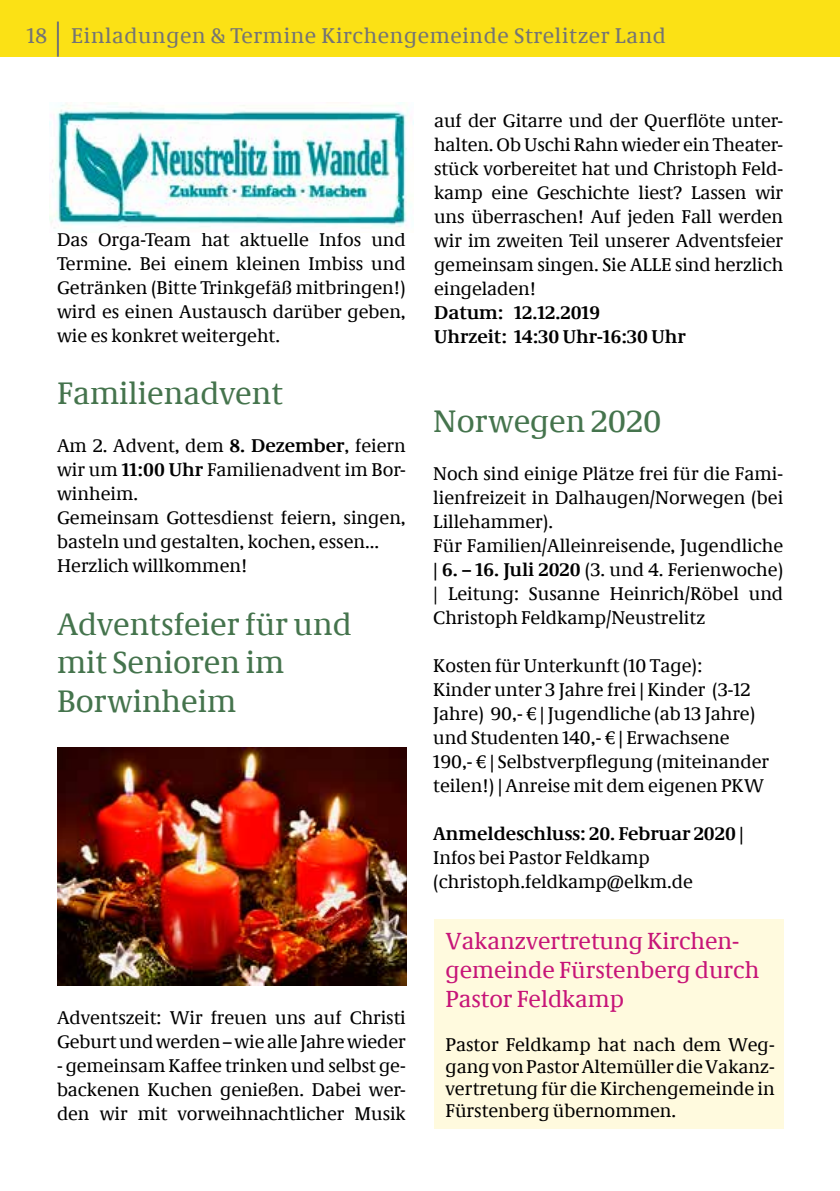
<style>
.page{position:relative;width:840px;height:1191px;background:#fff}
.page>*{position:absolute;margin:0;border:0;box-sizing:border-box;transform-origin:0 0}
.t1{font:32px/38.4px "Neue Demos";color:#45744d}
.t2{font:24px/28.8px "Neue Demos";color:#c71578}
.t3{font:22px "Neue Demos";letter-spacing:.03em;color:#747474}
.t4{font:19px/24px "Neue Demos";color:#000}
.t5{font:700 19px/24px "Neue Demos";color:#000}
.s1{font-weight:700}
.s2{font-weight:700;font-size:18px}
.s3{font-size:18px}
</style>
<div class="page">
<img style="left:57px;top:747px;width:349px;height:238px">
<div style="left:434px;top:919px;width:348px;height:209px;background:#fffade"></div>
<img style="left:49px;top:102px;width:362px;height:127px">
<div style="left:0;top:0;width:839px;height:57px;background:#fbe115"></div>
<hr style="left:57px;top:22px;width:2px;height:35px;background:#747474">
<p class="t3" style="left:27px;top:23px;width:640px">18 Einladungen &amp; Termine Kirchengemeinde Strelitzer Land</p>
<p class="t4" style="left:57px;top:227px;width:350px;text-align:justify">Das Orga-Team hat aktuelle Infos und Termine. Bei einem kleinen Imbiss und Getränken (Bitte Trinkgefäß mitbringen!) wird es einen Austausch darüber geben, wie es konkret weitergeht.</p>
<h1 class="t1" style="left:57px;top:374px;width:227px">Familienadvent</h1>
<p class="t4" style="left:57px;top:434px;width:350px">Am 2. Advent, dem <span class="s1">8. Dezember</span>, feiern wir um <span class="s1">11:00 Uhr</span> Familienadvent im Bor&shy;winheim.<br>Gemeinsam Gottesdienst feiern, singen, basteln und gestalten, kochen, essen…<br>Herzlich willkommen!</p>
<h1 class="t1" style="left:57px;top:604px;width:296px">Adventsfeier für und mit Senioren im<br>Borwinheim</h1>
<p class="t4" style="left:57px;top:1005px;width:350px">Adventszeit: Wir freuen uns auf Christi<br>Geburt und werden – wie alle Jahre wieder</p>
<p class="t4" style="left:57px;top:1053px;width:350px;text-align:justify">- gemeinsam Kaffee trinken und selbst ge&shy;backenen Kuchen genießen. Dabei wer&shy;den wir mit vorweihnachtlicher Musik</p>
<p class="t4" style="left:434px;top:108px;width:350px;text-align:justify">auf der Gitarre und der Querflöte unter&shy;halten. Ob Uschi Rahn wieder ein Theater&shy;stück vorbereitet hat und Christoph Feld&shy;kamp eine Geschichte liest? Lassen wir uns überraschen! Auf jeden Fall werden wir im zweiten Teil unserer Adventsfeier gemeinsam singen. Sie ALLE sind herzlich eingeladen!</p>
<p class="t5" style="left:434px;top:300px;width:253px">Datum: 12.12.2019<br>Uhrzeit: 14:30 Uhr-16:30 Uhr</p>
<h1 class="t1" style="left:433px;top:402px;width:230px">Norwegen 2020</h1>
<p class="t4" style="left:433px;top:461px;width:351px">Noch sind einige Plätze frei für die Fami&shy;lienfreizeit in Dalhaugen/Norwegen (bei Lillehammer).<br>Für Familien/Alleinreisende, Jugendliche <span class="s2">|</span> <span class="s1">6. – 16. Juli 2020</span> (3. und 4. Ferienwoche) <span class="s3">|</span> Leitung: Susanne Heinrich/Röbel und Christoph Feldkamp/Neustrelitz</p>
<p class="t4" style="left:433px;top:653px;width:337px">Kosten für Unterkunft (10 Tage):<br>Kinder unter 3 Jahre frei <span class="s2">|</span> Kinder (3-12<br>Jahre) 90,- € <span class="s2">|</span> Jugendliche (ab 13 Jahre) und Studenten 140,- € <span class="s2">|</span> Erwachsene 190,- € <span class="s2">|</span> Selbstverpflegung (miteinander teilen!) <span class="s2">|</span> Anreise mit dem eigenen PKW</p>
<p class="t4" style="left:433px;top:821px;width:312px"><span class="s1">Anmeldeschluss: 20. Februar 2020</span> <span class="s2">|<br></span>Infos bei Pastor Feldkamp (christoph.feldkamp@elkm.de</p>
<p class="t2" style="left:445px;top:926px;width:315px">Vakanzvertretung Kirchen&shy;gemeinde Fürstenberg durch<br>Pastor Feldkamp</p>
<p class="t4" style="left:445px;top:1033px;width:330px;line-height:22px;text-align:justify">Pastor Feldkamp hat nach dem Weg&shy;gang von Pastor Altemüller die Vakanz&shy;vertretung für die Kirchengemeinde in Fürstenberg übernommen.</p>
</div>
